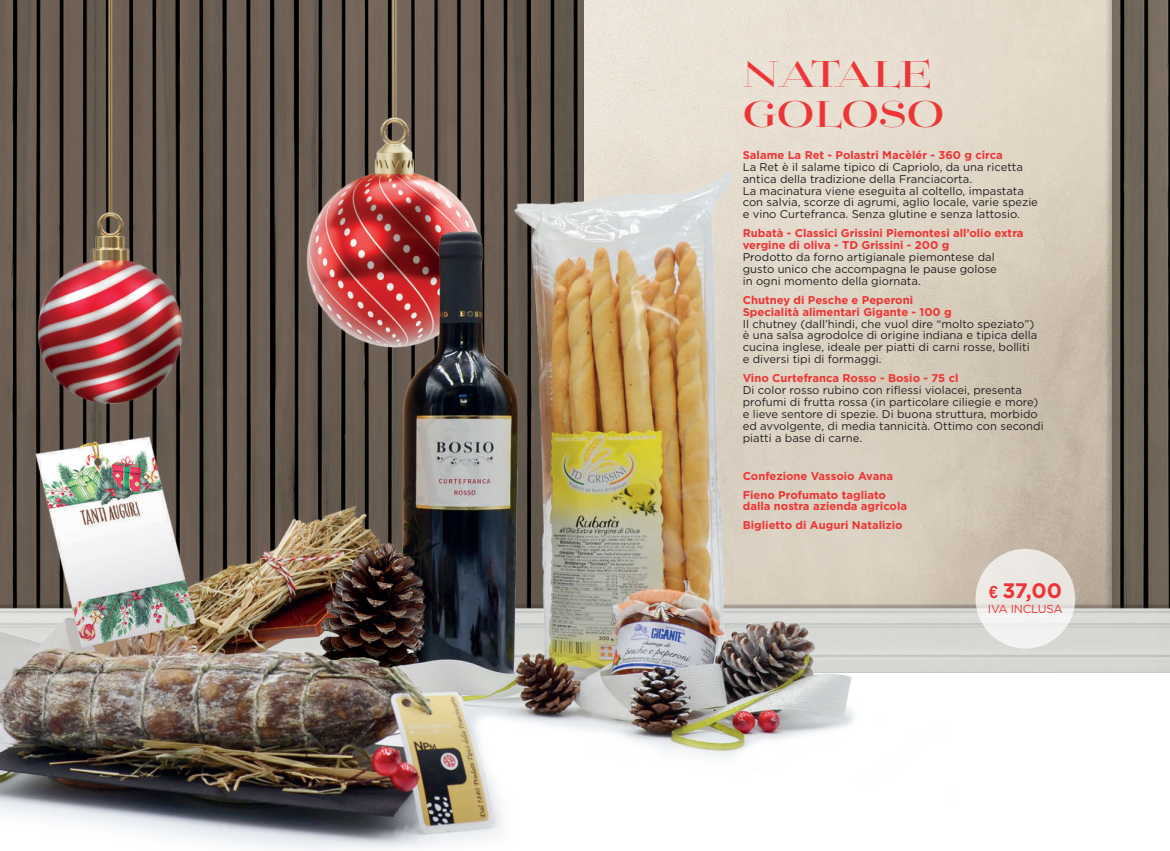
<style>
.page{position:relative;width:1170px;height:851px;background:#fff}
.page>*{position:absolute;margin:0;border:0;box-sizing:border-box;transform-origin:0 0}
.t1{font:37.5px/40px "Mittwoch Nor Bol";color:#ee3436}
.t2{font:700 21px "Gotham";color:#ee3436}
.t3{font:11.62px "Gotham";letter-spacing:-.02em;color:#ee3436}
.t4{font:11.25px/11.9px "Gotham";color:#231f20}
.t5{font:700 11.25px/11.9px "Gotham";color:#ee3436}
.s1{font-family:"D DIN Bold";font-weight:400;font-size:17.5px}
</style>
<div class="page">
<img style="left:0;top:0;width:1169px;height:850px">
<svg style="left:975px;top:548px;width:100px;height:100px;fill:#ece8e4"></svg>
<h1 class="t1" style="left:742px;top:55px;width:203px">NATALE<br>GOLOSO</h1>
<p class="t5" style="left:742px;top:149px;width:261px">Salame La Ret - Polastri Macèlér - 360 g circa</p>
<p class="t4" style="left:742px;top:161px;width:297px">La Ret è il salame tipico di Capriolo, da una ricetta antica della tradizione della Franciacorta.<br>La macinatura viene eseguita al coltello, impastata con salvia, scorze di agrumi, aglio locale, varie spezie e vino Curtefranca. Senza glutine e senza lattosio.</p>
<p class="t5" style="left:742px;top:227px;width:282px">Rubatà - Classici Grissini Piemontesi all’olio extra vergine di oliva - TD Grissini - 200 g</p>
<p class="t4" style="left:742px;top:251px;width:256px">Prodotto da forno artigianale piemontese dal gusto unico che accompagna le pause golose in ogni momento della giornata.</p>
<p class="t5" style="left:742px;top:293px;width:210px">Chutney di Pesche e Peperoni<br>Specialità alimentari Gigante - 100 g</p>
<p class="t4" style="left:742px;top:317px;width:296px">Il chutney (dall’hindi, che vuol dire “molto speziato”) è una salsa agrodolce di origine indiana e tipica della cucina inglese, ideale per piatti di carni rosse, bolliti e diversi tipi di formaggi.</p>
<p class="t5" style="left:742px;top:372px;width:217px">Vino Curtefranca Rosso - Bosio - 75 cl</p>
<p class="t4" style="left:742px;top:384px;width:302px">Di color rosso rubino con riflessi violacei, presenta profumi di frutta rossa (in particolare ciliegie e more) e lieve sentore di spezie. Di buona struttura, morbido ed avvolgente, di media tannicità. Ottimo con secondi piatti a base di carne.</p>
<p class="t5" style="left:742px;top:465px;width:152px;line-height:19px">Confezione Vassoio Avana<br>Fieno Profumato tagliato</p>
<p class="t5" style="left:742px;top:496px;width:166px;line-height:19px">dalla nostra azienda agricola<br>Biglietto di Auguri Natalizio</p>
<h2 class="t2" style="left:988px;top:578px;width:75px"><span class="s1">€</span> 37,00</h2>
<p class="t3" style="left:987px;top:602px;width:76px">IVA INCLUSA</p>
</div>
